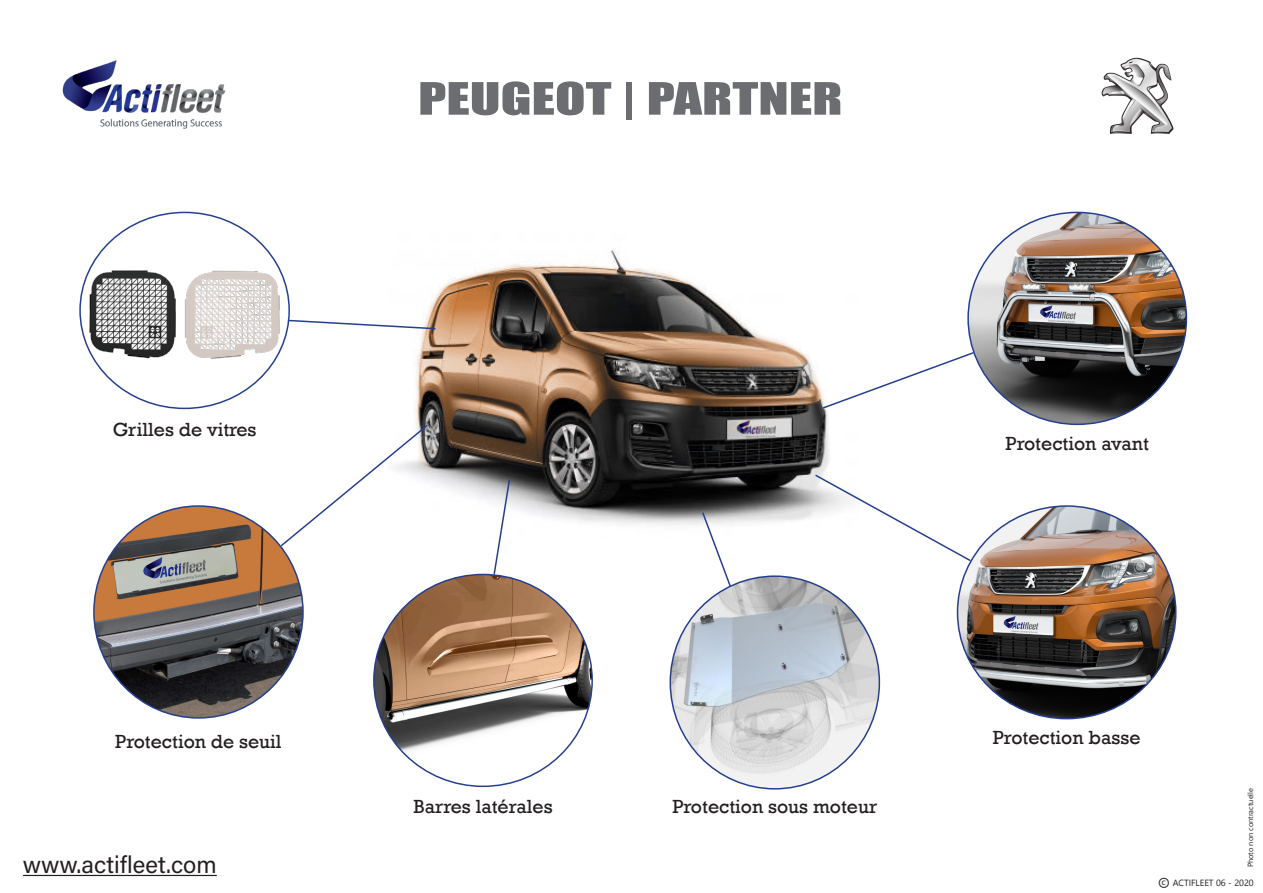
<style>
.page{position:relative;width:1263px;height:893px;background:#fff}
.page>*{position:absolute;margin:0;border:0;box-sizing:border-box;transform-origin:0 0}
.t1{font:41.25px "Impact";color:#6c6d70;scale:1.36 1}
.t2{font:24px "Acumin Variable Concept";letter-spacing:.005em;color:#231f20}
.t3{font:19.5px "Rockwell";color:#231f20}
.t4{font:7.5px "Segoe UI Emoji";color:#231f20}
</style>
<div class="page">
<img style="left:970px;top:212px;width:216px;height:212px">
<img style="left:413px;top:249px;width:417px;height:276px">
<img style="left:94px;top:506px;width:209px;height:212px">
<img style="left:957px;top:506px;width:219px;height:213px">
<svg style="left:279px;top:423px;width:150px;height:125px"></svg>
<svg style="left:821px;top:351px;width:154px;height:59px"></svg>
<svg style="left:813px;top:473px;width:159px;height:90px"></svg>
<img style="left:672px;top:578px;width:207px;height:211px">
<svg style="left:492px;top:478px;width:19px;height:96px"></svg>
<img style="left:80px;top:232px;width:209px;height:164px">
<svg style="left:287px;top:319px;width:150px;height:11px"></svg>
<img style="left:374px;top:574px;width:218px;height:212px">
<svg style="left:701px;top:511px;width:31px;height:77px"></svg>
<img style="left:1101px;top:57px;width:73px;height:77px">
<img style="left:62px;top:60px;width:164px;height:69px">
<hr style="left:23px;top:875px;width:194px;height:1px;background:#231f20">
<p class="t1" style="left:418px;top:67px;width:314px">PEUGEOT | PARTNER</p>
<p class="t3" style="left:113px;top:418px;width:145px">Grilles de vitres</p>
<p class="t3" style="left:1005px;top:432px;width:145px">Protection avant</p>
<p class="t3" style="left:115px;top:731px;width:168px">Protection de seuil</p>
<p class="t3" style="left:993px;top:726px;width:149px">Protection basse</p>
<p class="t2" style="left:23px;top:848px;width:195px">www.actifleet.com</p>
<p class="t3" style="left:413px;top:795px;width:141px">Barres latérales</p>
<p class="t3" style="left:672px;top:795px;width:206px">Protection sous moteur</p>
<p class="t4" style="left:1246px;top:806px;width:16px;rotate:-90deg">▼◆ ●●</p>
<p class="t4" style="left:1246px;top:859px;width:44px;rotate:-90deg">□▼□ ■□■ □■▼</p>
</div>
